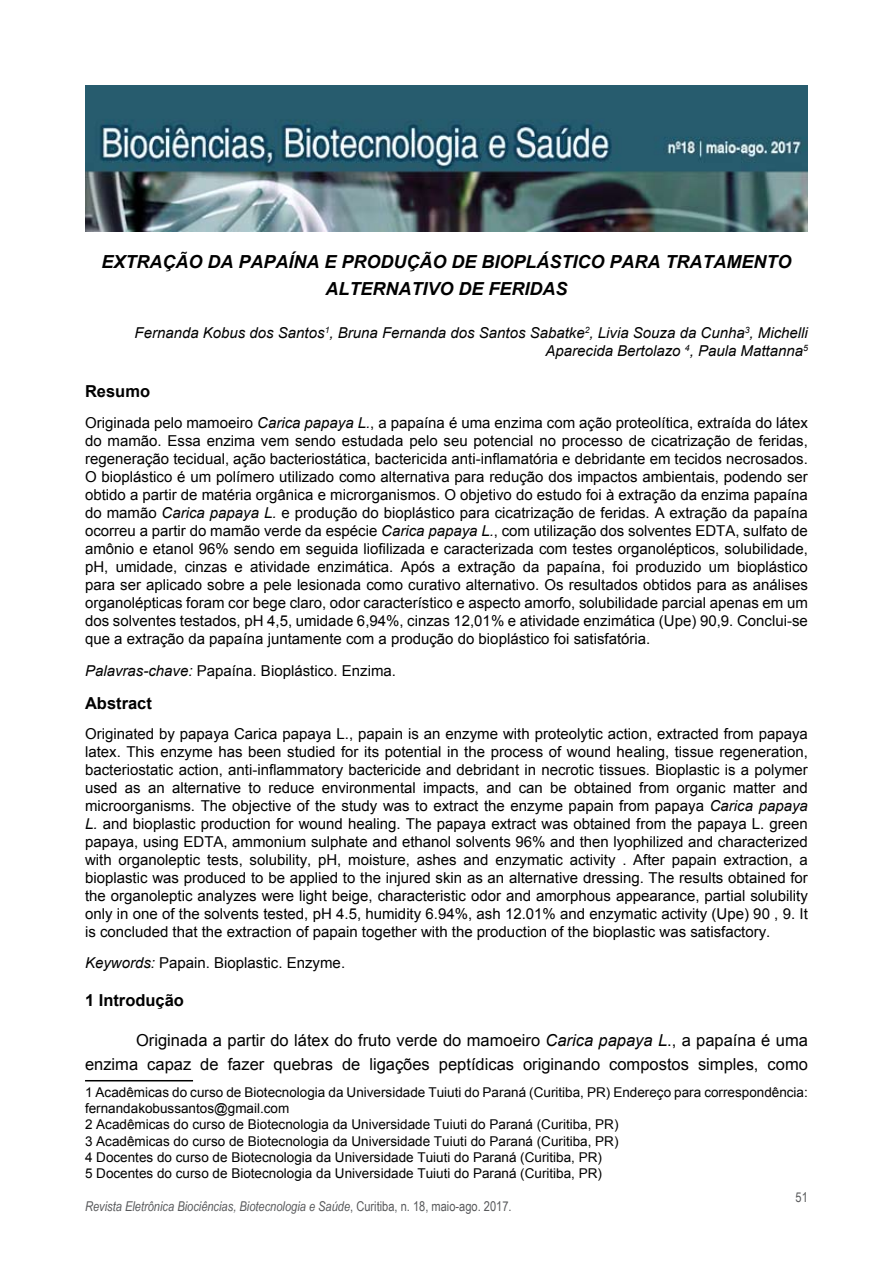
<style>
.page{position:relative;width:893px;height:1263px;background:#fff}
.page>*{position:absolute;margin:0;border:0;box-sizing:border-box;transform-origin:0 0}
.t1{font:italic 700 18px/27px "Arial";color:#000;text-align:center}
.t2{font:16.5px/24.5px "Arial";color:#000;text-align:right}
.t3{font:700 16.5px "Arial";color:#000}
.t4{font:15px/18px "Arial";color:#000;text-align:justify}
.t5{font:italic 15px/18px "Arial";color:#000;text-align:right}
.t6{font:13.5px/16.2px "Arial";color:#000}
.t7{font:italic 13.5px "Arial Narrow";color:#58595b}
.t8{font:13.5px "Arial Narrow";color:#58595b}
.s1{font-style:italic}
.s2{font-style:normal}
</style>
<div class="page">
<img style="left:85px;top:85px;width:723px;height:146px">
<hr style="left:85px;top:1080px;width:108px;height:1px;background:#000">
<p class="t1" style="left:101px;top:249px;width:692px">EXTRAÇÃO DA PAPAÍNA E PRODUÇÃO DE BIOPLÁSTICO PARA TRATAMENTO<br>ALTERNATIVO DE FERIDAS</p>
<p class="t5" style="left:135px;top:324px;width:675px">Fernanda Kobus dos Santos<sup>1</sup>, Bruna Fernanda dos Santos Sabatke<sup>2</sup>, Livia Souza da Cunha<sup>3</sup>, Michelli<br>Aparecida Bertolazo <sup>4</sup>, Paula Mattanna<sup>5</sup></p>
<p class="t3" style="left:85px;top:380px;width:67px">Resumo</p>
<p class="t4" style="left:85px;top:414px;width:724px">Originada pelo mamoeiro <span class="s1">Carica papaya L.</span>, a papaína é uma enzima com ação proteolítica, extraída do látex do mamão. Essa enzima vem sendo estudada pelo seu potencial no processo de cicatrização de feridas, regeneração tecidual, ação bacteriostática, bactericida anti-inflamatória e debridante em tecidos necrosados.<br>O bioplástico é um polímero utilizado como alternativa para redução dos impactos ambientais, podendo ser obtido a partir de matéria orgânica e microrganismos. O objetivo do estudo foi à extração da enzima papaína do mamão <span class="s1">Carica papaya L.</span> e produção do bioplástico para cicatrização de feridas. A extração da papaína ocorreu a partir do mamão verde da espécie <span class="s1">Carica papaya L.</span>, com utilização dos solventes EDTA, sulfato de amônio e etanol 96% sendo em seguida liofilizada e caracterizada com testes organolépticos, solubilidade, pH, umidade, cinzas e atividade enzimática. Após a extração da papaína, foi produzido um bioplástico para ser aplicado sobre a pele lesionada como curativo alternativo. Os resultados obtidos para as análises organolépticas foram cor bege claro, odor característico e aspecto amorfo, solubilidade parcial apenas em um dos solventes testados, pH 4,5, umidade 6,94%, cinzas 12,01% e atividade enzimática (Upe) 90,9. Conclui-se que a extração da papaína juntamente com a produção do bioplástico foi satisfatória.</p>
<p class="t4" style="left:85px;top:661px;width:312px"><span class="s1">Palavras-chave:</span> Papaína. Bioplástico. Enzima.</p>
<p class="t3" style="left:85px;top:692px;width:68px">Abstract</p>
<p class="t4" style="left:85px;top:725px;width:724px">Originated by papaya Carica papaya L., papain is an enzyme with proteolytic action, extracted from papaya latex. This enzyme has been studied for its potential in the process of wound healing, tissue regeneration, bacteriostatic action, anti-inflammatory bactericide and debridant in necrotic tissues. Bioplastic is a polymer used as an alternative to reduce environmental impacts, and can be obtained from organic matter and microorganisms. The objective of the study was to extract the enzyme papain from papaya <span class="s1">Carica papaya L.</span> and bioplastic production for wound healing. The papaya extract was obtained from the papaya L. green papaya, using EDTA, ammonium sulphate and ethanol solvents 96% and then lyophilized and characterized with organoleptic tests, solubility, pH, moisture, ashes and enzymatic activity . After papain extraction, a bioplastic was produced to be applied to the injured skin as an alternative dressing. The results obtained for the organoleptic analyzes were light beige, characteristic odor and amorphous appearance, partial solubility only in one of the solvents tested, pH 4.5, humidity 6.94%, ash 12.01% and enzymatic activity (Upe) 90 , 9. It is concluded that the extraction of papain together with the production of the bioplastic was satisfactory.</p>
<p class="t4" style="left:85px;top:954px;width:262px"><span class="s1">Keywords:</span> Papain. Bioplastic. Enzyme.</p>
<p class="t3" style="left:85px;top:989px;width:101px">1 Introdução</p>
<p class="t2" style="left:85px;top:1028px;width:724px">Originada a partir do látex do fruto verde do mamoeiro <span class="s1">Carica papaya L</span>., a papaína é uma enzima capaz de fazer quebras de ligações peptídicas originando compostos simples, como</p>
<p class="t6" style="left:85px;top:1084px;width:724px">1 Acadêmicas do curso de Biotecnologia da Universidade Tuiuti do Paraná (Curitiba, PR) Endereço para correspondência: fernandakobussantos@gmail.com<br>2 Acadêmicas do curso de Biotecnologia da Universidade Tuiuti do Paraná (Curitiba, PR)<br>3 Acadêmicas do curso de Biotecnologia da Universidade Tuiuti do Paraná (Curitiba, PR)<br>4 Docentes do curso de Biotecnologia da Universidade Tuiuti do Paraná (Curitiba, PR)<br>5 Docentes do curso de Biotecnologia da Universidade Tuiuti do Paraná (Curitiba, PR)</p>
<p class="t7" style="left:85px;top:1197px;width:428px">Revista Eletrônica Biociências, Biotecnologia e Saúde<span class="s2">, Curitiba, n. 18, maio-ago. 2017.</span></p>
<p class="t8" style="left:796px;top:1187px;width:14px">51</p>
</div>
